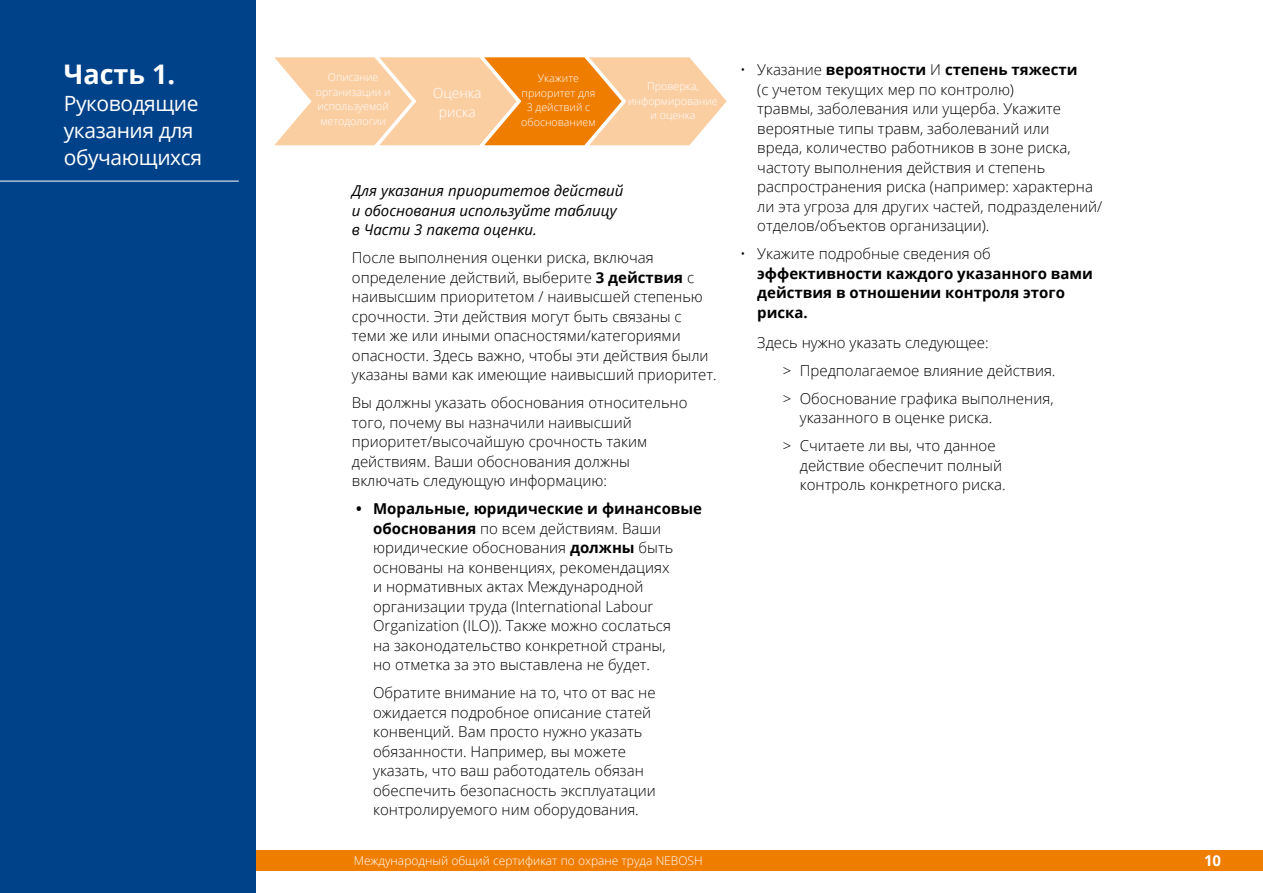
<style>
.page{position:relative;width:1263px;height:893px;background:#fff}
.page>*{position:absolute;margin:0;border:0;box-sizing:border-box;transform-origin:0 0}
.t1{font:700 27px "Open Sans";color:#fff}
.t2{font:21px/27px "Open Sans";letter-spacing:-.02em;color:#fff}
.t3{font:300 15px/19.5px "Open Sans";color:#000}
.t4{font:italic 15px/19.5px "Open Sans";color:#000}
.t5{font:700 15px/19.5px "Open Sans";color:#000}
.t6{font:700 15px "Open Sans";color:#fff}
.t7{font:300 13.95px/18.9px "Open Sans";color:#fff;text-align:center}
.t8{font:300 12px "Open Sans";color:#fff}
.t9{font:300 10.65px/14.5px "Open Sans";color:#fff;text-align:center}
.s1{font-weight:700}
</style>
<div class="page">
<div style="left:256px;top:850px;width:1007px;height:21px;background:#ef7d00"></div>
<div style="left:0;top:0;width:256px;height:893px;background:#004289"></div>
<svg style="left:274px;top:57px;width:453px;height:88px;background:#f8c189"></svg>
<hr style="left:0;top:181px;width:239px;height:1px;background:#fff">
<h1 class="t1" style="left:64px;top:55px;width:113px">Часть 1.</h1>
<h2 class="t2" style="left:64px;top:89px;width:140px">Руководящие указания для обучающихся</h2>
<p class="t9" style="left:316px;top:70px;width:76px">Описание организации и используемой методологии</p>
<p class="t9" style="left:521px;top:71px;width:76px">Укажите приоритет для<br>3 действий с обоснованием</p>
<p class="t9" style="left:628px;top:79px;width:91px">Проверка, информирование и оценка</p>
<p class="t7" style="left:433px;top:83px;width:50px">Оценка риска</p>
<p class="t4" style="left:352px;top:181px;width:273px">Для указания приоритетов действий и обоснования используйте таблицу в Части 3 пакета оценки.</p>
<p class="t3" style="left:352px;top:248px;width:366px">После выполнения оценки риска, включая определение действий, выберите <span class="s1">3 действия</span> с наивысшим приоритетом / наивысшей степенью срочности. Эти действия могут быть связаны с теми же или иными опасностями/категориями опасности. Здесь важно, чтобы эти действия были указаны вами как имеющие наивысший приоритет.</p>
<p class="t3" style="left:352px;top:393px;width:337px">Вы должны указать обоснования относительно того, почему вы назначили наивысший приоритет/высочайшую срочность таким действиям. Ваши обоснования должны включать следующую информацию:</p>
<p class="t3" style="left:373px;top:499px;width:330px;text-indent:-17px"><span class="s1">• Моральные, юридические и финансовые обоснования</span> по всем действиям. Ваши юридические обоснования <span class="s1">должны</span> быть основаны на конвенциях, рекомендациях<br>и нормативных актах Международной организации труда (International Labour Organization (ILO)). Также можно сослаться<br>на законодательство конкретной страны,<br>но отметка за это выставлена не будет.</p>
<p class="t3" style="left:373px;top:683px;width:284px">Обратите внимание на то, что от вас не ожидается подробное описание статей конвенций. Вам просто нужно указать обязанности. Например, вы можете указать, что ваш работодатель обязан обеспечить безопасность эксплуатации контролируемого ним оборудования.</p>
<p class="t3" style="left:757px;top:60px;width:346px;text-indent:-17px">• Указание <span class="s1">вероятности</span> И <span class="s1">степень тяжести<br></span>(с учетом текущих мер по контролю)<br>травмы, заболевания или ущерба. Укажите вероятные типы травм, заболеваний или<br>вреда, количество работников в зоне риска, частоту выполнения действия и степень распространения риска (например: характерна ли эта угроза для других частей, подразделений/ отделов/объектов организации).</p>
<p class="t3" style="left:740px;top:244px;width:252px">• Укажите подробные сведения об</p>
<p class="t5" style="left:757px;top:263px;width:337px">эффективности каждого указанного вами действия в отношении контроля этого риска.</p>
<p class="t3" style="left:783px;top:328px;width:274px;line-height:28px;text-indent:-26px">Здесь нужно указать следующее:<br>&gt; Предполагаемое влияние действия. &gt; Обоснование графика выполнения,</p>
<p class="t3" style="left:783px;top:403px;width:214px;line-height:28px;text-align:right">указанного в оценке риска.<br>&gt; Считаете ли вы, что данное</p>
<p class="t3" style="left:800px;top:455px;width:207px">действие обеспечит полный контроль конкретного риска.</p>
<p class="t8" style="left:354px;top:853px;width:351px">Международный общий сертификат по охране труда NEBOSH</p>
<p class="t6" style="left:1204px;top:850px;width:19px">10</p>
</div>
